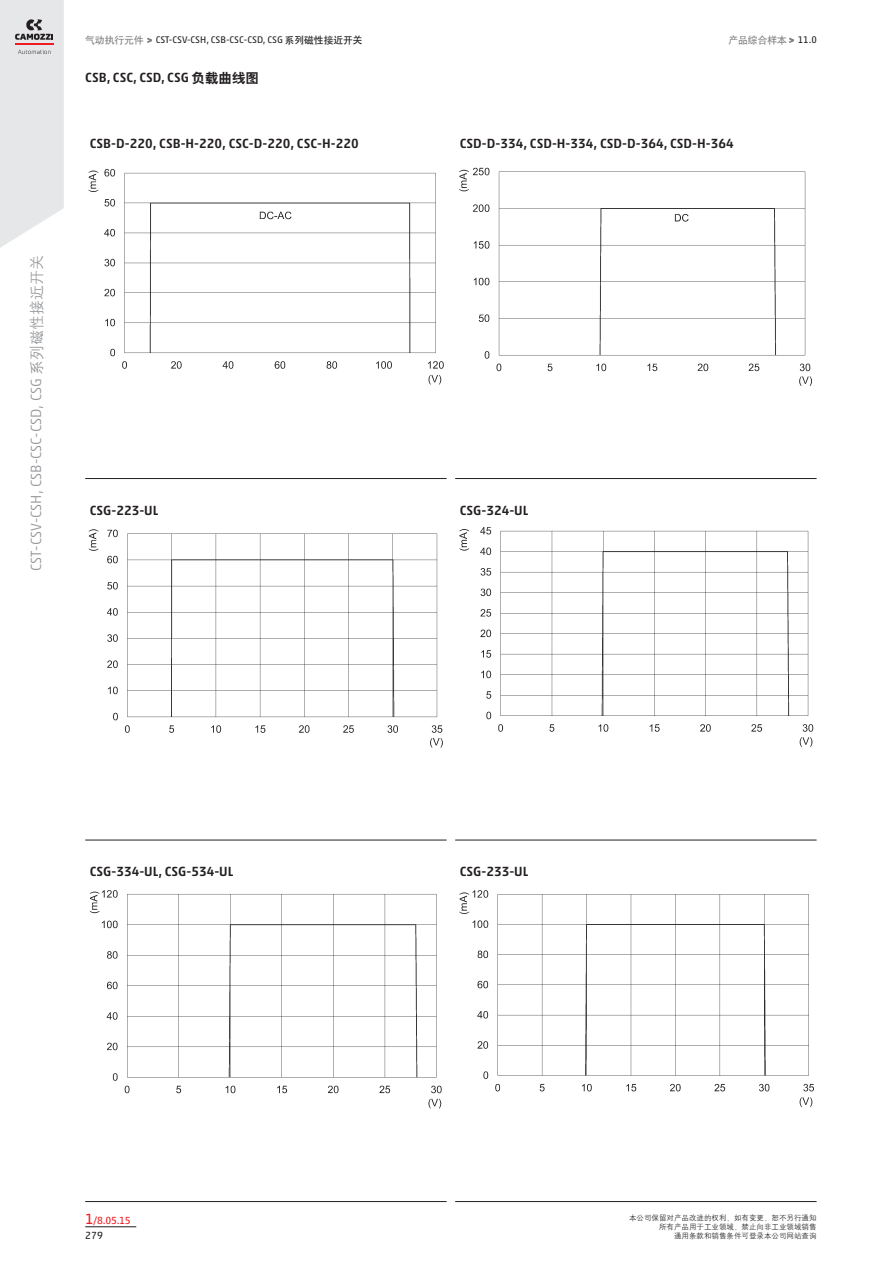
<style>
.page{position:relative;width:893px;height:1263px;background:#fff}
.page>*{position:absolute;margin:0;border:0;box-sizing:border-box;transform-origin:0 0}
.t1{font:300 15px "Akko W1 G";color:#939598}
.tpblockTitle_value{font:500 13.5px "Akko W1 G";color:#231f20}
.sectionTitle_value{font:500 13.5px "Akko W1 G";color:#231f20}
.secL{font:10.5px "Akko W1 G";color:#ee1d23}
.t2{font:10.5px "Akko W1 G";color:#231f20}
.t3{font:9.75px "Akko W1 G";color:#231f20}
.t4{font:9.75px "H Yb 1 gj";color:#808285}
.t5{font:7.5px/9px "H Yg 2 gj";color:#231f20;text-align:right}
.s1{font-family:"H Yb 1 gj";color:#808285}
.s2{font-size:9px;color:#808285}
.s3{font-family:"H Yb 1 gj"}
.s4{font-family:"H Yb 2 gj";font-weight:400}
.s5{font-family:"Akko W1 G";font-size:9px}
.s6{font-family:"Akko W1 G";color:#231f20}
.s7{font-family:"H Yg 2 gj";font-weight:400}
.s8{font-size:15px}
</style>
<div class="page">
<hr style="left:85px;top:1226px;width:51px;height:1px;background:#231f20">
<svg style="left:0;top:0;width:64px;height:248px;background:#e4e4e6"></svg>
<svg style="left:147px;top:38px;width:5px;height:5px"></svg>
<svg style="left:789px;top:38px;width:5px;height:5px"></svg>
<hr style="left:85px;top:478px;width:362px;height:1px;background:#231f20">
<img style="left:88px;top:169px;width:356px;height:216px">
<hr style="left:455px;top:478px;width:362px;height:1px;background:#231f20">
<img style="left:459px;top:167px;width:353px;height:219px">
<hr style="left:85px;top:840px;width:362px;height:1px;background:#231f20">
<img style="left:88px;top:529px;width:355px;height:219px">
<hr style="left:455px;top:840px;width:362px;height:1px;background:#231f20">
<img style="left:459px;top:527px;width:355px;height:220px">
<hr style="left:85px;top:1201px;width:362px;height:1px;background:#231f20">
<img style="left:89px;top:890px;width:353px;height:219px">
<hr style="left:455px;top:1201px;width:362px;height:1px;background:#231f20">
<img style="left:459px;top:890px;width:355px;height:217px">
<p class="t3" style="left:85px;top:33px;width:279px"><span class="s1">气动执行元件</span> <span class="s2">&gt;</span> CST-CSV-CSH, CSB-CSC-CSD, CSG <span class="s3">系列磁性接近开关</span></p>
<p class="sectionTitle_value" style="left:85px;top:67px;width:175px">CSB, CSC, CSD, CSG <span class="s4">负载曲线图</span></p>
<p class="t4" style="left:728px;top:35px;width:90px">产品综合样本 <span class="s5">&gt;</span> <span class="s6">11.0</span></p>
<p class="tpblockTitle_value" style="left:90px;top:133px;width:270px">CSB-D-220, CSB-H-220, CSC-D-220, CSC-H-220</p>
<p class="tpblockTitle_value" style="left:460px;top:133px;width:275px">CSD-D-334, CSD-H-334, CSD-D-364, CSD-H-364</p>
<p class="t1" style="left:25px;top:571px;width:318px;rotate:-90deg">CST-CSV-CSH, CSB-CSC-CSD, CSG <span class="s7">系列磁性接近开关</span></p>
<p class="tpblockTitle_value" style="left:90px;top:500px;width:70px">CSG-223-UL</p>
<p class="tpblockTitle_value" style="left:460px;top:500px;width:70px">CSG-324-UL</p>
<p class="tpblockTitle_value" style="left:90px;top:862px;width:145px">CSG-334-UL, CSG-534-UL</p>
<p class="tpblockTitle_value" style="left:460px;top:862px;width:70px">CSG-233-UL</p>
<p class="secL" style="left:85px;top:1212px;width:47px"><span class="s8">1</span>/8.05.15</p>
<p class="t2" style="left:85px;top:1228px;width:19px">279</p>
<p class="t5" style="left:629px;top:1213px;width:189px">本公司保留对产品改进的权利，如有变更，恕不另行通知所有产品用于工业领域，禁止向非工业领域销售<br>通用条款和销售条件可登录本公司网站查询</p>
</div>
